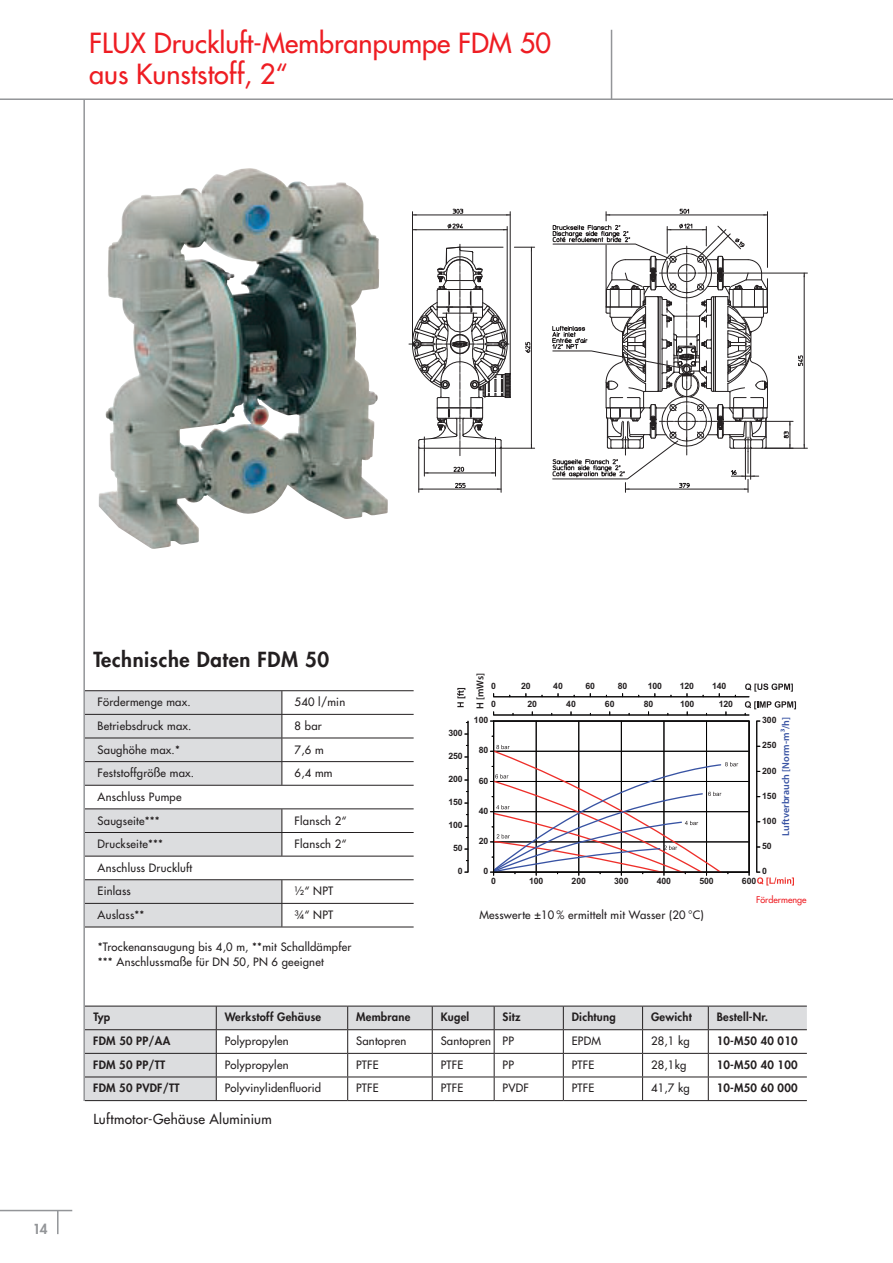
<style>
.page{position:relative;width:893px;height:1263px;background:#fff}
.page>*{position:absolute;margin:0;border:0;box-sizing:border-box;transform-origin:0 0}
.t1{font:500 27px/31.5px "Futura Std";color:#ee1d23}
.t2{font:800 20.25px "Futura Std";letter-spacing:.03em;color:#231f20}
.t3{font:500 13.5px "Futura Std";letter-spacing:.02em;color:#231f20}
.t4{font:800 13.5px "Futura Std";color:#939598}
.t5{font:500 11.25px/23.7px "Futura Std";letter-spacing:.02em;color:#231f20}
.t6{font:800 11.25px "Futura Std";letter-spacing:.02em;color:#231f20}
.t7{font:600 10.05px "Myriad Pro";color:#3853a3}
.t8{font:600 10.05px "Myriad Pro";color:#231f20}
.t9{font:500 9px "Futura Std";color:#ee1d23}
.t10{font:700 8.7px "Arial";letter-spacing:-.015em;color:#231f20}
</style>
<div class="page">
<hr style="left:0;top:98px;width:893px;height:2px;background:#939598">
<hr style="left:0;top:1210px;width:72px;height:1px;background:#939598">
<hr style="left:57px;top:1210px;width:2px;height:24px;background:#939598">
<svg style="left:85px;top:1006px;width:722px;height:94px"></svg>
<hr style="left:85px;top:1100px;width:263px;height:1px;background:#231f20">
<hr style="left:348px;top:1100px;width:146px;height:1px;background:#231f20">
<hr style="left:494px;top:1100px;width:69px;height:1px;background:#231f20">
<hr style="left:563px;top:1100px;width:244px;height:1px;background:#231f20">
<hr style="left:611px;top:30px;width:1px;height:69px;background:#939598">
<img style="left:99px;top:168px;width:289px;height:381px">
<hr style="left:85px;top:690px;width:329px;height:1px;background:#231f20">
<hr style="left:85px;top:714px;width:329px;height:1px;background:#231f20">
<hr style="left:85px;top:738px;width:329px;height:1px;background:#231f20">
<hr style="left:85px;top:761px;width:329px;height:1px;background:#231f20">
<hr style="left:85px;top:785px;width:329px;height:1px;background:#231f20">
<hr style="left:85px;top:808px;width:329px;height:1px;background:#231f20">
<hr style="left:85px;top:832px;width:329px;height:1px;background:#231f20">
<hr style="left:85px;top:856px;width:329px;height:1px;background:#231f20">
<hr style="left:85px;top:879px;width:329px;height:1px;background:#231f20">
<hr style="left:85px;top:903px;width:329px;height:1px;background:#231f20">
<hr style="left:85px;top:927px;width:329px;height:1px;background:#231f20">
<svg style="left:85px;top:691px;width:197px;height:236px"></svg>
<hr style="left:536px;top:721px;width:1px;height:151px;background:#000">
<hr style="left:578px;top:721px;width:1px;height:151px;background:#000">
<hr style="left:621px;top:721px;width:1px;height:151px;background:#000">
<hr style="left:664px;top:721px;width:1px;height:151px;background:#000">
<hr style="left:706px;top:721px;width:1px;height:151px;background:#000">
<hr style="left:494px;top:842px;width:255px;height:1px;background:#000">
<hr style="left:494px;top:811px;width:255px;height:1px;background:#000">
<hr style="left:494px;top:781px;width:255px;height:1px;background:#000">
<hr style="left:494px;top:751px;width:255px;height:1px;background:#000">
<hr style="left:756px;top:721px;width:1px;height:151px;background:#000">
<hr style="left:468px;top:721px;width:1px;height:151px;background:#000">
<hr style="left:494px;top:715px;width:255px;height:1px;background:#000">
<hr style="left:494px;top:696px;width:255px;height:1px;background:#000">
<hr style="left:494px;top:872px;width:255px;height:1px;background:#000">
<hr style="left:494px;top:721px;width:255px;height:1px;background:#000">
<hr style="left:493px;top:721px;width:1px;height:151px;background:#000">
<hr style="left:749px;top:721px;width:1px;height:151px;background:#000">
<svg style="left:757px;top:872px;width:37px;height:13px"></svg>
<svg style="left:490px;top:745px;width:248px;height:130px"></svg>
<svg style="left:457px;top:688px;width:8px;height:19px"></svg>
<svg style="left:745px;top:701px;width:51px;height:14px"></svg>
<svg style="left:745px;top:683px;width:48px;height:9px"></svg>
<hr style="left:83px;top:99px;width:2px;height:1002px;background:#939598">
<hr style="left:765px;top:448px;width:42px;height:1px;background:#231f20">
<hr style="left:714px;top:273px;width:93px;height:1px;background:#231f20">
<hr style="left:412px;top:215px;width:98px;height:1px;background:#231f20">
<hr style="left:412px;top:212px;width:1px;height:132px;background:#231f20">
<hr style="left:510px;top:212px;width:1px;height:162px;background:#231f20">
<svg style="left:452px;top:209px;width:11px;height:5px"></svg>
<hr style="left:412px;top:229px;width:95px;height:1px;background:#231f20">
<hr style="left:507px;top:226px;width:1px;height:118px;background:#231f20">
<svg style="left:447px;top:223px;width:16px;height:6px"></svg>
<hr style="left:419px;top:489px;width:82px;height:1px;background:#231f20">
<hr style="left:418px;top:447px;width:1px;height:45px;background:#231f20">
<hr style="left:501px;top:447px;width:1px;height:45px;background:#231f20">
<svg style="left:455px;top:483px;width:11px;height:5px"></svg>
<svg style="left:409px;top:244px;width:126px;height:232px"></svg>
<svg style="left:552px;top:208px;width:253px;height:284px"></svg>
<h1 class="t1" style="left:89px;top:29px;width:463px">FLUX Druckluft-Membranpumpe FDM 50 aus Kunststoff, 2“</h1>
<p class="t4" style="left:33px;top:1223px;width:16px">14</p>
<h2 class="t2" style="left:94px;top:650px;width:237px">Technische Daten FDM 50</h2>
<p class="t5" style="left:98px;top:691px;width:95px">Fördermenge max.</p>
<p class="t5" style="left:295px;top:691px;width:52px">540 l/min</p>
<p class="t5" style="left:98px;top:715px;width:95px">Betriebsdruck max.</p>
<p class="t5" style="left:295px;top:715px;width:29px">8 bar</p>
<p class="t5" style="left:98px;top:738px;width:84px">Saughöhe max.*</p>
<p class="t5" style="left:295px;top:738px;width:31px">7,6 m</p>
<p class="t5" style="left:98px;top:762px;width:98px">Feststoffgröße max.</p>
<p class="t5" style="left:295px;top:762px;width:39px">6,4 mm</p>
<p class="t5" style="left:98px;top:786px;width:85px">Anschluss Pumpe<br>Saugseite***</p>
<p class="t5" style="left:295px;top:809px;width:53px">Flansch 2“</p>
<p class="t5" style="left:98px;top:833px;width:67px">Druckseite***</p>
<p class="t5" style="left:295px;top:833px;width:53px">Flansch 2“</p>
<p class="t5" style="left:98px;top:857px;width:96px">Anschluss Druckluft<br>Einlass</p>
<p class="t5" style="left:295px;top:880px;width:40px">½“ NPT</p>
<p class="t5" style="left:98px;top:904px;width:48px">Auslass**</p>
<p class="t5" style="left:295px;top:904px;width:40px">¾“ NPT</p>
<p class="t5" style="left:98px;top:939px;width:255px;line-height:15.8px">*Trockenansaugung bis 4,0 m, **mit Schalldämpfer *** Anschlussmaße für DN 50, PN 6 geeignet</p>
<p class="t8" style="left:474px;top:709px;width:38px;rotate:-90deg">H [mWs]</p>
<p class="t10" style="left:491px;top:681px;width:6px">0</p>
<p class="t10" style="left:521px;top:681px;width:11px">20</p>
<p class="t10" style="left:553px;top:681px;width:11px">40</p>
<p class="t10" style="left:586px;top:681px;width:11px">60</p>
<p class="t10" style="left:618px;top:681px;width:11px">80</p>
<p class="t10" style="left:648px;top:681px;width:16px">100</p>
<p class="t10" style="left:680px;top:681px;width:16px">120</p>
<p class="t10" style="left:712px;top:681px;width:16px">140</p>
<p class="t10" style="left:491px;top:699px;width:6px">0</p>
<p class="t10" style="left:528px;top:699px;width:11px">20</p>
<p class="t10" style="left:566px;top:699px;width:11px">40</p>
<p class="t10" style="left:605px;top:699px;width:11px">60</p>
<p class="t10" style="left:644px;top:699px;width:11px">80</p>
<p class="t10" style="left:680px;top:699px;width:16px">100</p>
<p class="t10" style="left:719px;top:699px;width:16px">120</p>
<p class="t10" style="left:448px;top:728px;width:16px">300</p>
<p class="t10" style="left:448px;top:751px;width:16px">250</p>
<p class="t10" style="left:448px;top:774px;width:16px">200</p>
<p class="t10" style="left:448px;top:797px;width:16px">150</p>
<p class="t10" style="left:448px;top:820px;width:16px">100</p>
<p class="t10" style="left:762px;top:715px;width:16px">300</p>
<p class="t10" style="left:474px;top:715px;width:16px">100</p>
<p class="t7" style="left:780px;top:836px;width:120px;rotate:-90deg">Luftverbrauch [Norm-m³/h]</p>
<p class="t10" style="left:762px;top:740px;width:16px">250</p>
<p class="t10" style="left:479px;top:745px;width:11px">80</p>
<p class="t10" style="left:762px;top:765px;width:16px">200</p>
<p class="t10" style="left:479px;top:775px;width:11px">60</p>
<p class="t10" style="left:762px;top:791px;width:16px">150</p>
<p class="t10" style="left:479px;top:806px;width:11px">40</p>
<p class="t10" style="left:762px;top:816px;width:16px">100</p>
<p class="t10" style="left:453px;top:843px;width:11px">50</p>
<p class="t10" style="left:479px;top:836px;width:11px">20</p>
<p class="t10" style="left:762px;top:841px;width:11px">50</p>
<p class="t10" style="left:458px;top:866px;width:6px">0</p>
<p class="t10" style="left:483px;top:866px;width:6px">0</p>
<p class="t10" style="left:762px;top:866px;width:6px">0</p>
<p class="t10" style="left:491px;top:876px;width:6px">0</p>
<p class="t10" style="left:529px;top:876px;width:16px">100</p>
<p class="t10" style="left:572px;top:876px;width:16px">200</p>
<p class="t10" style="left:614px;top:876px;width:16px">300</p>
<p class="t10" style="left:657px;top:876px;width:16px">400</p>
<p class="t10" style="left:699px;top:876px;width:16px">500</p>
<p class="t10" style="left:742px;top:876px;width:16px">600</p>
<p class="t9" style="left:756px;top:896px;width:52px">Fördermenge</p>
<p class="t5" style="left:479px;top:904px;width:226px">Messwerte ±10 % ermittelt mit Wasser (20 °C)</p>
<p class="t6" style="left:93px;top:1012px;width:18px">Typ</p>
<p class="t6" style="left:225px;top:1012px;width:98px">Werkstoff Gehäuse</p>
<p class="t6" style="left:356px;top:1012px;width:56px">Membrane</p>
<p class="t6" style="left:441px;top:1012px;width:30px">Kugel</p>
<p class="t6" style="left:503px;top:1012px;width:19px">Sitz</p>
<p class="t6" style="left:572px;top:1012px;width:45px">Dichtung</p>
<p class="t6" style="left:651px;top:1012px;width:42px">Gewicht</p>
<p class="t6" style="left:717px;top:1012px;width:53px">Bestell-Nr.</p>
<p class="t6" style="left:93px;top:1036px;width:79px">FDM 50 PP/AA</p>
<p class="t5" style="left:225px;top:1030px;width:65px">Polypropylen</p>
<p class="t5" style="left:356px;top:1030px;width:52px">Santopren</p>
<p class="t5" style="left:441px;top:1030px;width:75px">Santopren PP</p>
<p class="t5" style="left:572px;top:1030px;width:31px">EPDM</p>
<p class="t5" style="left:651px;top:1030px;width:40px">28,1 kg</p>
<p class="t6" style="left:717px;top:1036px;width:82px">10-M50 40 010</p>
<p class="t6" style="left:93px;top:1059px;width:73px">FDM 50 PP/TT</p>
<p class="t5" style="left:225px;top:1053px;width:65px">Polypropylen</p>
<p class="t5" style="left:356px;top:1053px;width:24px">PTFE</p>
<p class="t5" style="left:441px;top:1053px;width:24px">PTFE</p>
<p class="t5" style="left:503px;top:1053px;width:13px">PP</p>
<p class="t5" style="left:572px;top:1053px;width:24px">PTFE</p>
<p class="t5" style="left:651px;top:1053px;width:37px">28,1kg</p>
<p class="t6" style="left:717px;top:1059px;width:82px">10-M50 40 100</p>
<p class="t6" style="left:93px;top:1083px;width:88px">FDM 50 PVDF/TT</p>
<p class="t5" style="left:225px;top:1077px;width:98px">Polyvinylidenfluorid</p>
<p class="t5" style="left:356px;top:1077px;width:24px">PTFE</p>
<p class="t5" style="left:441px;top:1077px;width:24px">PTFE</p>
<p class="t5" style="left:503px;top:1077px;width:28px">PVDF</p>
<p class="t5" style="left:572px;top:1077px;width:24px">PTFE</p>
<p class="t5" style="left:651px;top:1077px;width:40px">41,7 kg</p>
<p class="t6" style="left:717px;top:1083px;width:82px">10-M50 60 000</p>
<p class="t3" style="left:94px;top:1112px;width:180px">Luftmotor-Gehäuse Aluminium</p>
</div>
